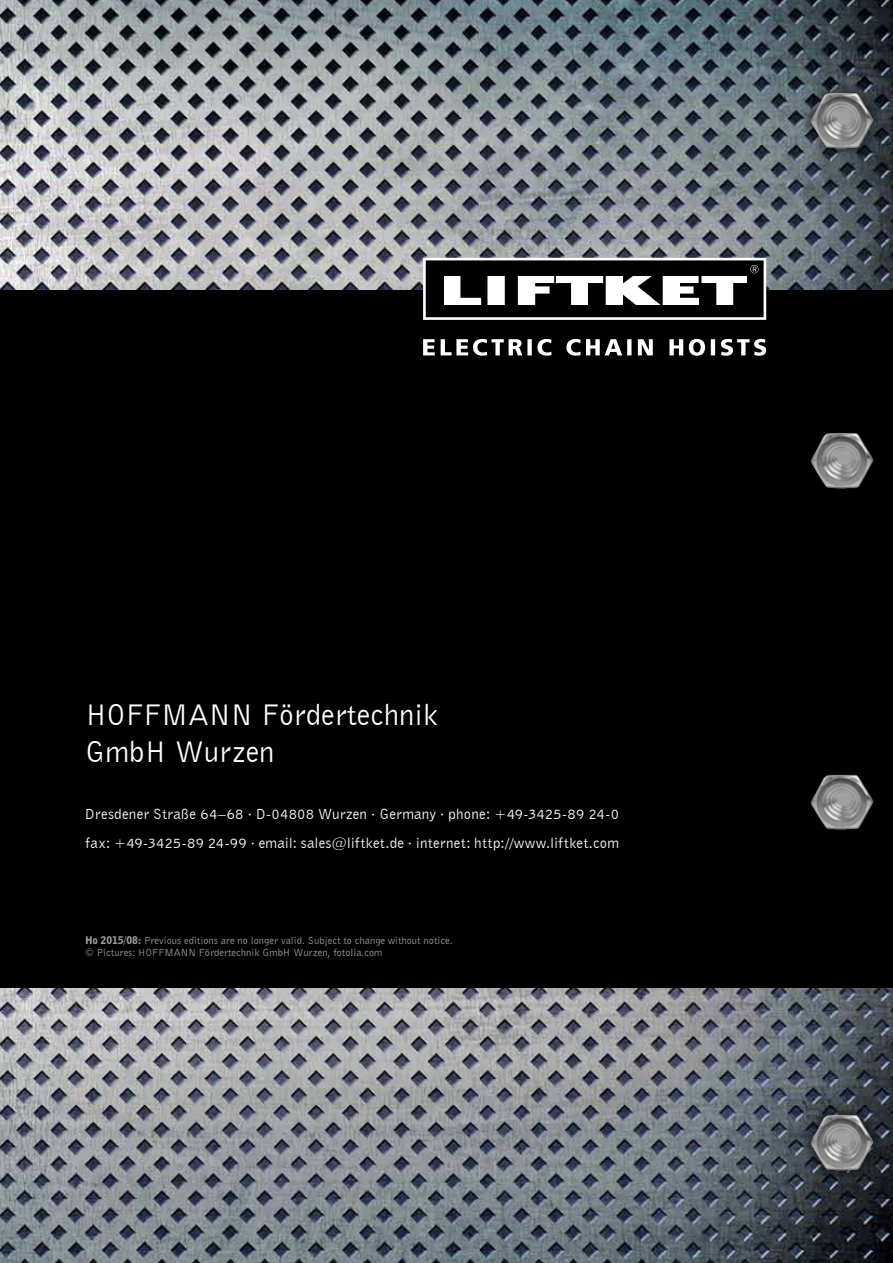
<style>
.page{position:relative;width:893px;height:1263px;background:#fff}
.page>*{position:absolute;margin:0;border:0;box-sizing:border-box;transform-origin:0 0}
.t1{font:30.6px/36.8px "Bell Gothic BT";color:#fff}
.t2{font:15px/28.5px "Bell Gothic BT";letter-spacing:.015em;color:#fff}
.t3{font:10.5px/12.6px "Bell Gothic BT";color:#9c9d9d}
.s1{font-weight:900}
</style>
<div class="page">
<img style="left:0;top:0;width:893px;height:1263px">
<div style="left:0;top:290px;width:893px;height:698px;background:#000"></div>
<div style="left:799px;top:80px;width:94px;height:1103px;background:#000;opacity:.5"></div>
<img style="left:805px;top:84px;width:73px;height:72px">
<img style="left:805px;top:424px;width:73px;height:73px">
<img style="left:805px;top:765px;width:73px;height:73px">
<img style="left:805px;top:1105px;width:73px;height:73px">
<svg style="left:423px;top:339px;width:343px;height:17px"></svg>
<div style="left:423px;top:258px;width:343px;height:62px;background:#000;border:3px solid #fff"></div>
<img style="left:444px;top:277px;width:302px;height:28px">
<svg style="left:750px;top:265px;width:9px;height:8px"></svg>
<h1 class="t1" style="left:85px;top:695px;width:355px">HOFFMANN Fördertechnik<br>GmbH Wurzen</h1>
<p class="t2" style="left:85px;top:800px;width:535px">Dresdener Straße 64–68 · D-04808 Wurzen · Germany · phone: +49-3425-89 24-0 fax: +49-3425-89 24-99 · email: sales@liftket.de · internet: http://www.liftket.com</p>
<p class="t3" style="left:85px;top:933px;width:369px"><span class="s1">Ho 2015/08:</span> Previous editions are no longer valid. Subject to change without notice. © Pictures: HOFFMANN Fördertechnik GmbH Wurzen, fotolia.com</p>
</div>
